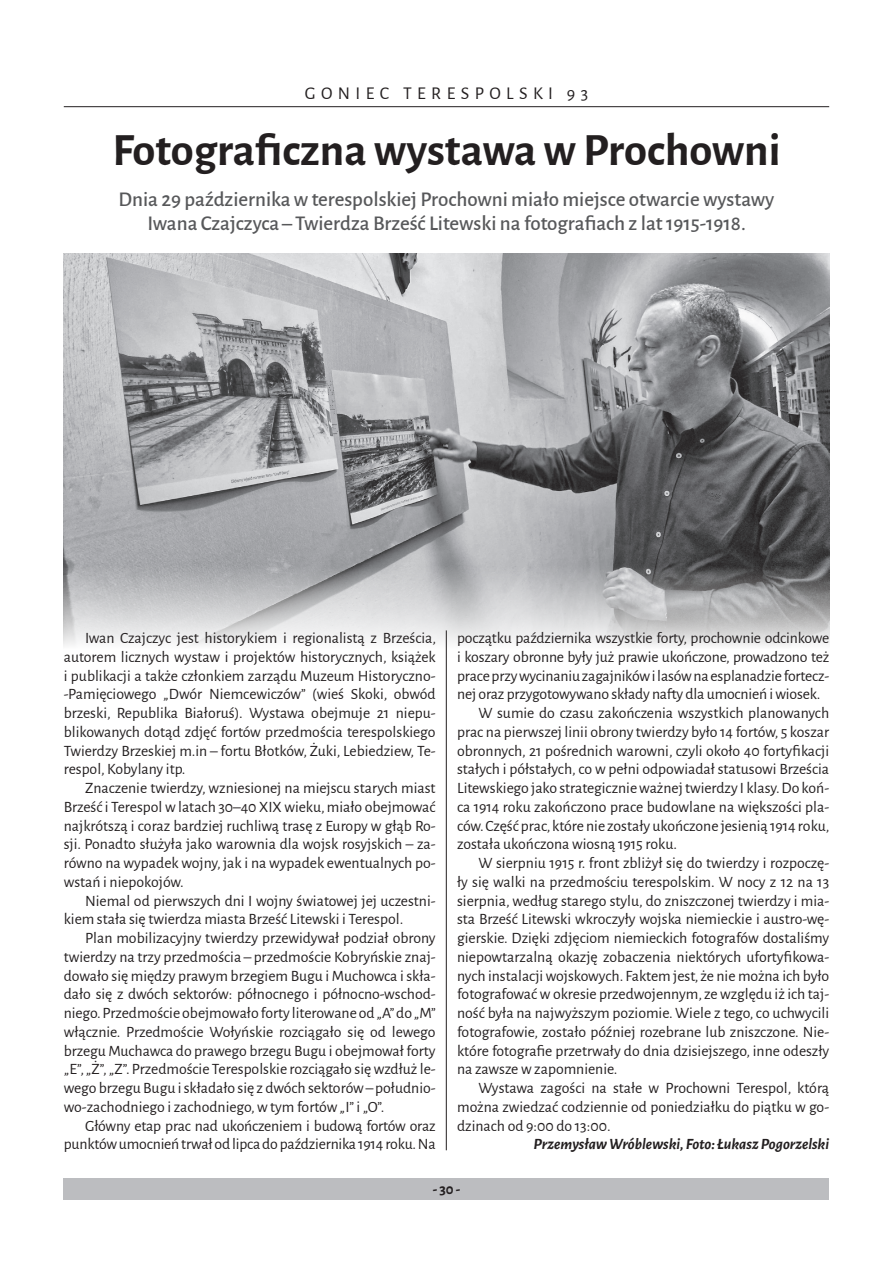
<style>
.page{position:relative;width:893px;height:1263px;background:#fff}
.page>*{position:absolute;margin:0;border:0;box-sizing:border-box;transform-origin:0 0}
.t1{font:700 46.5px "Alegreya Sans";color:#231f20}
.t2{font:500 21px/24px "Alegreya Sans";color:#57585a;text-align:center}
.t3{font:18px "Alegreya Sans";letter-spacing:.3em;color:#231f20}
.t4{font:15.75px/18.8px "Alegreya Sans";color:#231f20;text-align:justify}
.t5{font:italic 700 15.75px "Alegreya Sans";color:#231f20}
.t6{font:700 15px "Alegreya Sans";color:#231f20}
</style>
<div class="page">
<div style="left:64px;top:1178px;width:765px;height:21px;background:#bcbdc0"></div>
<hr style="left:64px;top:106px;width:765px;height:1px;background:#231f20">
<img style="left:64px;top:253px;width:765px;height:405px">
<hr style="left:446px;top:630px;width:1px;height:520px;background:#231f20">
<p class="t3" style="left:305px;top:88px;width:285px">GONIEC TERESPOLSKI 93</p>
<h1 class="t1" style="left:113px;top:116px;width:669px">Fotograficzna wystawa w Prochowni</h1>
<h2 class="t2" style="left:119px;top:186px;width:657px">Dnia 29 października w terespolskiej Prochowni miało miejsce otwarcie wystawy<br>Iwana Czajczyca – Twierdza Brześć Litewski na fotografiach z lat 1915-1918.</h2>
<p class="t4" style="left:64px;top:628px;width:374px;text-indent:21px">Iwan Czajczyc jest historykiem i regionalistą z Brześcia, autorem licznych wystaw i projektów historycznych, książek i publikacji a także członkiem zarządu Muzeum Historyczno--Pamięciowego „Dwór Niemcewiczów” (wieś Skoki, obwód brzeski, Republika Białoruś). Wystawa obejmuje 21 niepu&shy;blikowanych dotąd zdjęć fortów przedmościa terespolskiego Twierdzy Brzeskiej m.in – fortu Błotków, Żuki, Lebiedziew, Te&shy;respol, Kobylany itp.</p>
<p class="t4" style="left:64px;top:778px;width:373px;text-indent:21px">Znaczenie twierdzy, wzniesionej na miejscu starych miast Brześć i Terespol w latach 30–40 XIX wieku, miało obejmować najkrótszą i coraz bardziej ruchliwą trasę z Europy w głąb Ro&shy;sji. Ponadto służyła jako warownia dla wojsk rosyjskich – za&shy;równo na wypadek wojny, jak i na wypadek ewentualnych po&shy;wstań i niepokojów.</p>
<p class="t4" style="left:64px;top:890px;width:373px;text-indent:21px">Niemal od pierwszych dni I wojny światowej jej uczestni&shy;kiem stała się twierdza miasta Brześć Litewski i Terespol.</p>
<p class="t4" style="left:64px;top:928px;width:374px;text-indent:21px">Plan mobilizacyjny twierdzy przewidywał podział obrony twierdzy na trzy przedmościa – przedmoście Kobryńskie znaj&shy;dowało się między prawym brzegiem Bugu i Muchowca i skła&shy;dało się z dwóch sektorów: północnego i północno-wschod&shy;niego. Przedmoście obejmowało forty literowane od „A” do „M” włącznie. Przedmoście Wołyńskie rozciągało się od lewego brzegu Muchawca do prawego brzegu Bugu i obejmował forty „E”, „Ż”, „Z”. Przedmoście Terespolskie rozciągało się wzdłuż le&shy;wego brzegu Bugu i składało się z dwóch sektorów – południo&shy;wo-zachodniego i zachodniego, w tym fortów „I” i „O”.</p>
<p class="t4" style="left:64px;top:1115px;width:373px;text-align:right">Główny etap prac nad ukończeniem i budową fortów oraz punktów umocnień trwał od lipca do października 1914 roku. Na</p>
<p class="t4" style="left:457px;top:628px;width:374px">początku października wszystkie forty, prochownie odcinkowe</p>
<p class="t4" style="left:457px;top:647px;width:374px">i koszary obronne były już prawie ukończone, prowadzono też</p>
<p class="t4" style="left:457px;top:665px;width:374px">prace przy wycinaniu zagajników i lasów na esplanadzie fortecz-</p>
<p class="t4" style="left:457px;top:684px;width:365px">nej oraz przygotowywano składy nafty dla umocnień i wiosek.</p>
<p class="t4" style="left:478px;top:703px;width:352px">W sumie do czasu zakończenia wszystkich planowanych</p>
<p class="t4" style="left:457px;top:722px;width:374px">prac na pierwszej linii obrony twierdzy było 14 fortów, 5 koszar</p>
<p class="t4" style="left:457px;top:740px;width:374px">obronnych, 21 pośrednich warowni, czyli około 40 fortyfikacji</p>
<p class="t4" style="left:457px;top:759px;width:374px">stałych i półstałych, co w pełni odpowiadał statusowi Brześcia</p>
<p class="t4" style="left:457px;top:778px;width:374px">Litewskiego jako strategicznie ważnej twierdzy I klasy. Do koń-</p>
<p class="t4" style="left:457px;top:797px;width:374px">ca 1914 roku zakończono prace budowlane na większości pla-</p>
<p class="t4" style="left:457px;top:815px;width:374px">ców. Część prac, które nie zostały ukończone jesienią 1914 roku,</p>
<p class="t4" style="left:457px;top:834px;width:221px">została ukończona wiosną 1915 roku.</p>
<p class="t4" style="left:478px;top:853px;width:352px">W sierpniu 1915 r. front zbliżył się do twierdzy i rozpoczę-</p>
<p class="t4" style="left:457px;top:872px;width:374px">ły się walki na przedmościu terespolskim. W nocy z 12 na 13</p>
<p class="t4" style="left:457px;top:890px;width:374px">sierpnia, według starego stylu, do zniszczonej twierdzy i mia-</p>
<p class="t4" style="left:457px;top:909px;width:374px">sta Brześć Litewski wkroczyły wojska niemieckie i austro-wę-</p>
<p class="t4" style="left:457px;top:928px;width:374px">gierskie. Dzięki zdjęciom niemieckich fotografów dostaliśmy</p>
<p class="t4" style="left:457px;top:947px;width:374px">niepowtarzalną okazję zobaczenia niektórych ufortyfikowa-</p>
<p class="t4" style="left:457px;top:965px;width:374px">nych instalacji wojskowych. Faktem jest, że nie można ich było</p>
<p class="t4" style="left:457px;top:984px;width:374px">fotografować w okresie przedwojennym, ze względu iż ich taj-</p>
<p class="t4" style="left:457px;top:1003px;width:373px">ność była na najwyższym poziomie. Wiele z tego, co uchwycili</p>
<p class="t4" style="left:457px;top:1022px;width:374px">fotografowie, zostało później rozebrane lub zniszczone. Nie-</p>
<p class="t4" style="left:457px;top:1040px;width:374px">które fotografie przetrwały do dnia dzisiejszego, inne odeszły</p>
<p class="t4" style="left:457px;top:1059px;width:162px">na zawsze w zapomnienie.</p>
<p class="t4" style="left:478px;top:1078px;width:352px">Wystawa zagości na stałe w Prochowni Terespol, którą</p>
<p class="t4" style="left:457px;top:1097px;width:374px">można zwiedzać codziennie od poniedziałku do piątku w go-</p>
<p class="t4" style="left:457px;top:1115px;width:155px">dzinach od 9:00 do 13:00.</p>
<p class="t5" style="left:533px;top:1133px;width:297px">Przemysław Wróblewski, Foto: Łukasz Pogorzelski</p>
<p class="t6" style="left:433px;top:1184px;width:29px">- 30 -</p>
</div>
